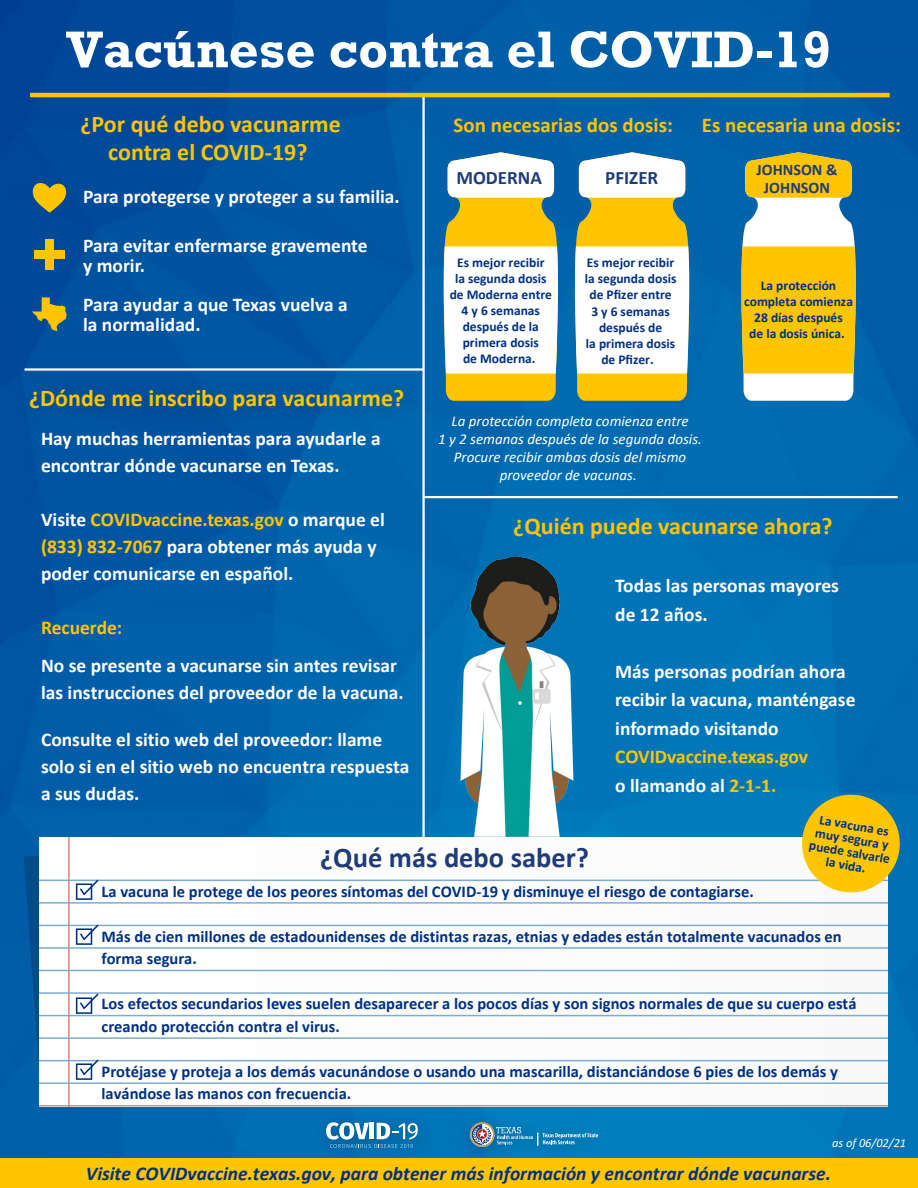
<style>
.page{position:relative;width:918px;height:1188px;background:#fff}
.page>*{position:absolute;margin:0;border:0;box-sizing:border-box;transform-origin:0 0}
.t1{font:700 52.5px "Rockwell";color:#fff}
.t2{font:700 28.5px "Calibri";color:#1f3c79}
.t3{font:700 24px/28.5px "Calibri";color:#ffc500;text-align:center}
.t4{font:700 21px "Calibri";color:#ffc500}
.t5{font:700 19.5px/27px "Calibri";color:#fff}
.t6{font:italic 700 19.5px "Calibri";color:#003084}
.t7{font:700 19.5px/28.5px "Calibri";color:#ffc500}
.t8{font:700 19.05px "Calibri";color:#1f3c79}
.t9{font:700 16.5px/22.5px "Calibri";color:#003084}
.t10{font:700 16.05px/17.5px "Calibri";color:#1f3c79;text-align:center}
.t11{font:italic 15px/18px "Calibri";color:#fff;text-align:center}
.t12{font:700 13.5px/16px "Calibri";color:#003084;text-align:center}
.t13{font:italic 12.45px "Calibri";color:#fff}
.s1{color:#ffc500}
.s2{color:#fff}
</style>
<div class="page">
<img style="left:0;top:0;width:918px;height:1159px">
<img style="left:450px;top:1107px;width:174px;height:52px">
<div style="left:306px;top:1107px;width:138px;height:52px;background:#0072b4"></div>
<div style="left:39px;top:837px;width:848px;height:270px;background:#fcfcfc"></div>
<div style="left:0;top:1159px;width:918px;height:29px;background:#ffc500"></div>
<svg style="left:470px;top:1122px;width:128px;height:25px;background:#328bb8"></svg>
<svg style="left:326px;top:1122px;width:92px;height:26px"></svg>
<hr style="left:422px;top:95px;width:3px;height:756px;background:#fff">
<img style="left:9px;top:366px;width:421px;height:74px">
<img style="left:401px;top:553px;width:224px;height:284px">
<hr style="left:30px;top:93px;width:860px;height:4px;background:#ffc500">
<hr style="left:25px;top:368px;width:399px;height:3px;background:#fff">
<hr style="left:424px;top:496px;width:474px;height:2px;background:#fff">
<hr style="left:68px;top:837px;width:2px;height:270px;background:#f17a76">
<hr style="left:39px;top:880px;width:848px;height:1px;background:#7eacd0">
<hr style="left:39px;top:902px;width:848px;height:2px;background:#7eacd0">
<hr style="left:39px;top:925px;width:848px;height:1px;background:#7eacd0">
<hr style="left:39px;top:947px;width:848px;height:2px;background:#7eacd0">
<hr style="left:39px;top:970px;width:848px;height:1px;background:#7eacd0">
<hr style="left:39px;top:992px;width:848px;height:2px;background:#7eacd0">
<hr style="left:39px;top:1015px;width:848px;height:1px;background:#7eacd0">
<hr style="left:39px;top:1037px;width:848px;height:2px;background:#7eacd0">
<hr style="left:39px;top:1060px;width:848px;height:1px;background:#7eacd0">
<hr style="left:39px;top:1082px;width:848px;height:2px;background:#7eacd0">
<hr style="left:39px;top:1105px;width:848px;height:1px;background:#7eacd0">
<svg style="left:76px;top:880px;width:22px;height:20px"></svg>
<svg style="left:76px;top:925px;width:22px;height:20px"></svg>
<svg style="left:76px;top:994px;width:22px;height:20px"></svg>
<svg style="left:76px;top:1060px;width:22px;height:20px"></svg>
<svg style="left:798px;top:791px;width:106px;height:105px;background:#c7b943"></svg>
<svg style="left:32px;top:297px;width:35px;height:34px"></svg>
<div style="left:45px;top:239px;width:9px;height:31px;background:#ffc500"></div>
<div style="left:34px;top:250px;width:31px;height:9px;background:#ffc500"></div>
<svg style="left:31px;top:182px;width:36px;height:31px"></svg>
<svg style="left:441px;top:152px;width:120px;height:249px"></svg>
<svg style="left:572px;top:152px;width:121px;height:249px"></svg>
<svg style="left:738px;top:152px;width:121px;height:249px"></svg>
<p class="t1" style="left:66px;top:18px;width:767px">Vacúnese contra el COVID-19</p>
<p class="t3" style="left:80px;top:109px;width:262px">¿Por qué debo vacunarme contra el COVID-19?</p>
<p class="t5" style="left:83px;top:182px;width:318px">Para protegerse y proteger a su familia.</p>
<p class="t5" style="left:83px;top:236px;width:286px;line-height:19.5px">Para evitar enfermarse gravemente y morir.</p>
<p class="t5" style="left:83px;top:295px;width:266px;line-height:19.5px">Para ayudar a que Texas vuelva a la normalidad.</p>
<p class="t3" style="left:29px;top:383px;width:377px">¿Dónde me inscribo para vacunarme?</p>
<p class="t5" style="left:41px;top:425px;width:341px">Hay muchas herramientas para ayudarle a encontrar dónde vacunarse en Texas.</p>
<p class="t5" style="left:41px;top:506px;width:345px">Visite <span class="s1">COVIDvaccine.texas.gov</span> o marque el <span class="s1">(833) 832-7067</span> para obtener más ayuda y poder comunicarse en español.</p>
<p class="t5" style="left:41px;top:609px;width:358px;line-height:37.5px"><span class="s1">Recuerde:<br></span>No se presente a vacunarse sin antes revisar</p>
<p class="t5" style="left:41px;top:679px;width:364px">las instrucciones del proveedor de la vacuna.</p>
<p class="t5" style="left:41px;top:726px;width:370px">Consulte el sitio web del proveedor: llame solo si en el sitio web no encuentra respuesta a sus dudas.</p>
<p class="t4" style="left:454px;top:110px;width:221px">Son necesarias dos dosis:</p>
<p class="t8" style="left:456px;top:164px;width:87px">MODERNA</p>
<p class="t8" style="left:605px;top:164px;width:55px">PFIZER</p>
<p class="t12" style="left:450px;top:254px;width:104px">Es mejor recibir<br>la segunda dosis de Moderna entre<br>4 y 6 semanas después de la primera dosis<br>de Moderna.</p>
<p class="t12" style="left:585px;top:255px;width:93px">Es mejor recibir la segunda dosis de Pfizer entre<br>3 y 6 semanas después de<br>la primera dosis de Pfizer.</p>
<p class="t4" style="left:702px;top:110px;width:201px">Es necesaria una dosis:</p>
<p class="t10" style="left:756px;top:161px;width:83px">JOHNSON &amp;<br>JOHNSON</p>
<p class="t12" style="left:744px;top:277px;width:110px">La protección completa comienza<br>28 días después<br>de la dosis única.</p>
<p class="t11" style="left:438px;top:411px;width:265px">La protección completa comienza entre<br>1 y 2 semanas después de la segunda dosis.<br>Procure recibir ambas dosis del mismo proveedor de vacunas.</p>
<p class="t3" style="left:513px;top:512px;width:321px">¿Quién puede vacunarse ahora?</p>
<p class="t5" style="left:615px;top:571px;width:225px;line-height:28.5px">Todas las personas mayores de 12 años.</p>
<p class="t5" style="left:615px;top:657px;width:242px;line-height:28.5px">Más personas podrían ahora recibir la vacuna, manténgase informado visitando</p>
<p class="t7" style="left:615px;top:742px;width:194px">COVIDvaccine.texas.gov <span class="s2">o llamando al</span> 2-1-1.</p>
<p class="t2" style="left:320px;top:837px;width:271px">¿Qué más debo saber?</p>
<p class="t9" style="left:102px;top:880px;width:654px">La vacuna le protege de los peores síntomas del COVID-19 y disminuye el riesgo de contagiarse.</p>
<p class="t12" style="left:815px;top:811px;width:83px;line-height:13.5px;rotate:10deg">La vacuna es muy segura y puede salvarle la vida.</p>
<p class="t9" style="left:102px;top:926px;width:742px;line-height:21.9px">Más de cien millones de estadounidenses de distintas razas, etnias y edades están totalmente vacunados en forma segura.</p>
<p class="t9" style="left:102px;top:992px;width:756px">Los efectos secundarios leves suelen desaparecer a los pocos días y son signos normales de que su cuerpo está creando protección contra el virus.</p>
<p class="t9" style="left:102px;top:1060px;width:738px">Protéjase y proteja a los demás vacunándose o usando una mascarilla, distanciándose 6 pies de los demás y lavándose las manos con frecuencia.</p>
<p class="t13" style="left:832px;top:1134px;width:76px">as of 06/02/21</p>
<p class="t6" style="left:86px;top:1159px;width:747px">Visite COVIDvaccine.texas.gov, para obtener más información y encontrar dónde vacunarse.</p>
</div>
